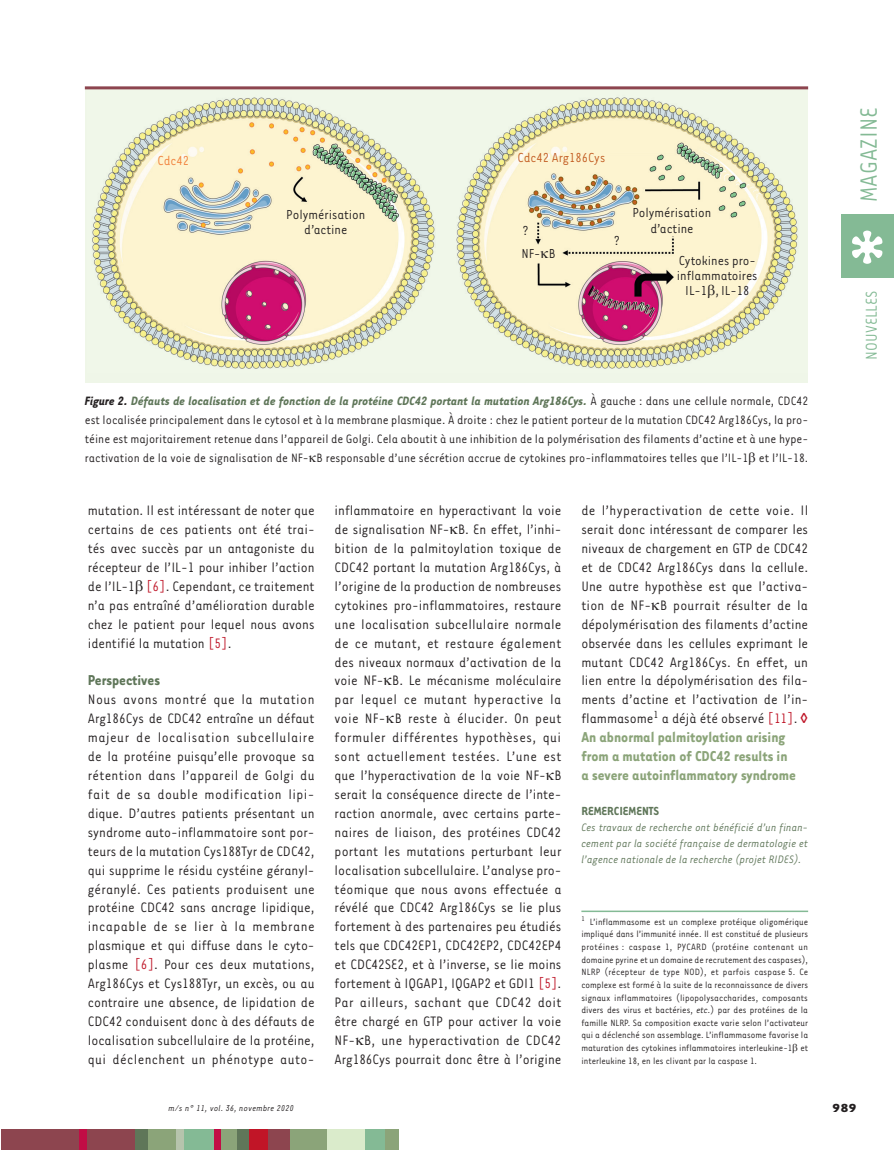
<style>
.page{position:relative;width:894px;height:1150px;background:#fff}
.page>*{position:absolute;margin:0;border:0;box-sizing:border-box;transform-origin:0 0}
.t1{font:27px "Tarzana Narrow";color:#84ba95}
.t2{font:18px "Tarzana Narrow";color:#84ba95}
.t3{font:700 16.5px/18.9px "Tarzana Narrow";color:#8ba479}
.t4{font:700 16.5px "Tarzana Narrow";color:#5f7659}
.t5{font:15.75px/18.9px "Tarzana Narrow";color:#231f20;text-align:justify}
.t6{font:15px/15px "Tarzana Narrow";color:#231f20;text-align:center}
.t7{font:15px "Tarzana Narrow";color:#c35e24}
.t8{font:15px "Tarzana Narrow";color:#f1823d}
.t9{font:13.95px/18.9px "Tarzana Narrow";color:#231f20;text-align:justify}
.t10{font:700 13.5px "Tarzana Narrow";color:#5f7659}
.t11{font:700 13.5px "Tarzana Wide";color:#231f20}
.t12{font:italic 12.45px/15.9px "Tarzana Narrow";color:#5f7659;text-align:justify}
.t13{font:10.5px/12.6px "Tarzana Narrow";color:#231f20;text-align:justify}
.t14{font:italic 9.75px "Tarzana Narrow";letter-spacing:.025em;color:#231f20}
.s1{font-weight:700;font-style:italic}
.s2{font-weight:700;font-style:italic;color:#5f7659}
.s3{color:#bf182a}
.s4{font-style:italic}
</style>
<div class="page">
<div style="left:1px;top:1128px;width:134px;height:21px;background:#8d454f"></div>
<div style="left:236px;top:1128px;width:13px;height:21px;background:#5f7659"></div>
<div style="left:79px;top:1128px;width:8px;height:21px;background:#c10d45"></div>
<div style="left:135px;top:1128px;width:21px;height:21px;background:#5f7659"></div>
<div style="left:148px;top:1128px;width:30px;height:21px;background:#8ba479"></div>
<div style="left:176px;top:1128px;width:9px;height:21px;background:#b6c4ad"></div>
<div style="left:185px;top:1128px;width:29px;height:21px;background:#84ba95"></div>
<div style="left:218px;top:1128px;width:19px;height:21px;background:#8ba479"></div>
<div style="left:214px;top:1128px;width:6px;height:21px;background:#c10d45"></div>
<div style="left:249px;top:1128px;width:27px;height:21px;background:#c11527"></div>
<div style="left:288px;top:1128px;width:39px;height:21px;background:#8ba479"></div>
<div style="left:268px;top:1128px;width:21px;height:21px;background:#8d454f"></div>
<div style="left:327px;top:1128px;width:39px;height:21px;background:#daebcb"></div>
<div style="left:365px;top:1128px;width:21px;height:21px;background:#84ba95"></div>
<div style="left:385px;top:1128px;width:13px;height:21px;background:#8ba479"></div>
<div style="left:841px;top:214px;width:52px;height:64px;background:#84ba95"></div>
<svg style="left:852px;top:230px;width:30px;height:34px"></svg>
<hr style="left:581px;top:910px;width:227px;height:1px;background:#84ba95">
<div style="left:85px;top:90px;width:722px;height:293px;background:#eff6e8"></div>
<img style="left:92px;top:90px;width:716px;height:282px">
<hr style="left:85px;top:86px;width:723px;height:3px;background:#8d454f">
<svg style="left:540px;top:251px;width:8px;height:7px"></svg>
<svg style="left:708px;top:285px;width:6px;height:13px"></svg>
<p class="t8" style="left:158px;top:151px;width:33px">Cdc42</p>
<p class="t6" style="left:286px;top:206px;width:80px">Polymérisation d’actine</p>
<p class="t7" style="left:517px;top:149px;width:89px">Cdc42 Arg186Cys</p>
<p class="t6" style="left:522px;top:222px;width:8px">?</p>
<p class="t6" style="left:521px;top:246px;width:36px">NF- B</p>
<p class="t6" style="left:613px;top:232px;width:8px">?</p>
<p class="t6" style="left:632px;top:205px;width:80px">Polymérisation d’actine</p>
<p class="t6" style="left:676px;top:253px;width:82px">Cytokines pro&shy;inflammatoires<br>IL-1 , IL-18</p>
<p class="t9" style="left:85px;top:390px;width:724px"><span class="s1">Figure 2.</span> <span class="s2">Défauts de localisation et de fonction de la protéine CDC42 portant la mutation Arg186Cys.</span> À gauche : dans une cellule normale, CDC42 est localisée principalement dans le cytosol et à la membrane plasmique. À droite : chez le patient porteur de la mutation CDC42 Arg186Cys, la pro&shy;téine est majoritairement retenue dans l’appareil de Golgi. Cela aboutit à une inhibition de la polymérisation des filaments d’actine et à une hype&shy;ractivation de la voie de signalisation de NF- B responsable d’une sécrétion accrue de cytokines pro-inflammatoires telles que l’IL-1 et l’IL-18.</p>
<p class="t5" style="left:88px;top:500px;width:228px">mutation. Il est intéressant de noter que certains de ces patients ont été trai&shy;tés avec succès par un antagoniste du récepteur de l’IL-1 pour inhiber l’action de l’IL-1 <span class="s3">[6]</span>. Cependant, ce traitement n’a pas entraîné d’amélioration durable chez le patient pour lequel nous avons identifié la mutation <span class="s3">[5]</span>.</p>
<p class="t4" style="left:88px;top:670px;width:74px">Perspectives</p>
<p class="t5" style="left:88px;top:689px;width:228px">Nous avons montré que la mutation Arg186Cys de CDC42 entraîne un défaut majeur de localisation subcellulaire de la protéine puisqu’elle provoque sa rétention dans l’appareil de Golgi du fait de sa double modification lipi&shy;dique. D’autres patients présentant un syndrome auto-inflammatoire sont por&shy;teurs de la mutation Cys188Tyr de CDC42, qui supprime le résidu cystéine géranyl&shy;géranylé. Ces patients produisent une protéine CDC42 sans ancrage lipidique, incapable de se lier à la membrane plasmique et qui diffuse dans le cyto&shy;plasme <span class="s3">[6]</span>. Pour ces deux mutations, Arg186Cys et Cys188Tyr, un excès, ou au contraire une absence, de lipidation de CDC42 conduisent donc à des défauts de localisation subcellulaire de la protéine, qui déclenchent un phénotype auto-</p>
<p class="t14" style="left:169px;top:1101px;width:127px">m/s n° 11, vol. 36, novembre 2020</p>
<p class="t5" style="left:334px;top:500px;width:228px">inflammatoire en hyperactivant la voie de signalisation NF- B. En effet, l’inhi&shy;bition de la palmitoylation toxique de CDC42 portant la mutation Arg186Cys, à l’origine de la production de nombreuses cytokines pro-inflammatoires, restaure une localisation subcellulaire normale de ce mutant, et restaure également des niveaux normaux d’activation de la voie NF- B. Le mécanisme moléculaire par lequel ce mutant hyperactive la voie NF- B reste à élucider. On peut formuler différentes hypothèses, qui sont actuellement testées. L’une est que l’hyperactivation de la voie NF- B serait la conséquence directe de l’inte&shy;raction anormale, avec certains parte&shy;naires de liaison, des protéines CDC42 portant les mutations perturbant leur localisation subcellulaire. L’analyse pro&shy;téomique que nous avons effectuée a révélé que CDC42 Arg186Cys se lie plus fortement à des partenaires peu étudiés tels que CDC42EP1, CDC42EP2, CDC42EP4 et CDC42SE2, et à l’inverse, se lie moins fortement à IQGAP1, IQGAP2 et GDI1 <span class="s3">[5]</span>.<br>Par ailleurs, sachant que CDC42 doit être chargé en GTP pour activer la voie NF- B, une hyperactivation de CDC42<br>Arg186Cys pourrait donc être à l’origine</p>
<p class="t5" style="left:581px;top:500px;width:228px">de l’hyperactivation de cette voie. Il serait donc intéressant de comparer les niveaux de chargement en GTP de CDC42 et de CDC42 Arg186Cys dans la cellule.<br>Une autre hypothèse est que l’activa&shy;tion de NF- B pourrait résulter de la dépolymérisation des filaments d’actine observée dans les cellules exprimant le mutant CDC42 Arg186Cys. En effet, un lien entre la dépolymérisation des fila&shy;ments d’actine et l’activation de l’in&shy;flammasome<sup>1</sup> a déjà été observé <span class="s3">[11]</span>.</p>
<p class="t3" style="left:581px;top:726px;width:216px">An abnormal palmitoylation arising from a mutation of CDC42 results in a severe autoinflammatory syndrome</p>
<p class="t10" style="left:581px;top:802px;width:79px">REMERCIEMENTS</p>
<p class="t12" style="left:581px;top:819px;width:228px">Ces travaux de recherche ont bénéficié d’un finan&shy;cement par la société française de dermatologie et l’agence nationale de la recherche (projet RIDES).</p>
<p class="t13" style="left:581px;top:914px;width:228px"><sup>1</sup> L’inflammasome est un complexe protéique oligomérique impliqué dans l’immunité innée. Il est constitué de plusieurs protéines : caspase 1, PYCARD (protéine contenant un domaine pyrine et un domaine de recrutement des caspases), NLRP (récepteur de type NOD), et parfois caspase 5. Ce complexe est formé à la suite de la reconnaissance de divers signaux inflammatoires (lipopolysaccharides, composants divers des virus et bactéries, <span class="s4">etc.</span>) par des protéines de la famille NLRP. Sa composition exacte varie selon l’activateur qui a déclenché son assemblage. L’inflammasome favorise la maturation des cytokines inflammatoires interleukine-1 et interleukine 18, en les clivant par la caspase 1.</p>
<h1 class="t1" style="left:852px;top:202px;width:96px;rotate:-90deg">MAGAZINE</h1>
<p class="t2" style="left:860px;top:359px;width:70px;rotate:-90deg">NOUVELLES</p>
<p class="t11" style="left:832px;top:1098px;width:26px">989</p>
</div>
